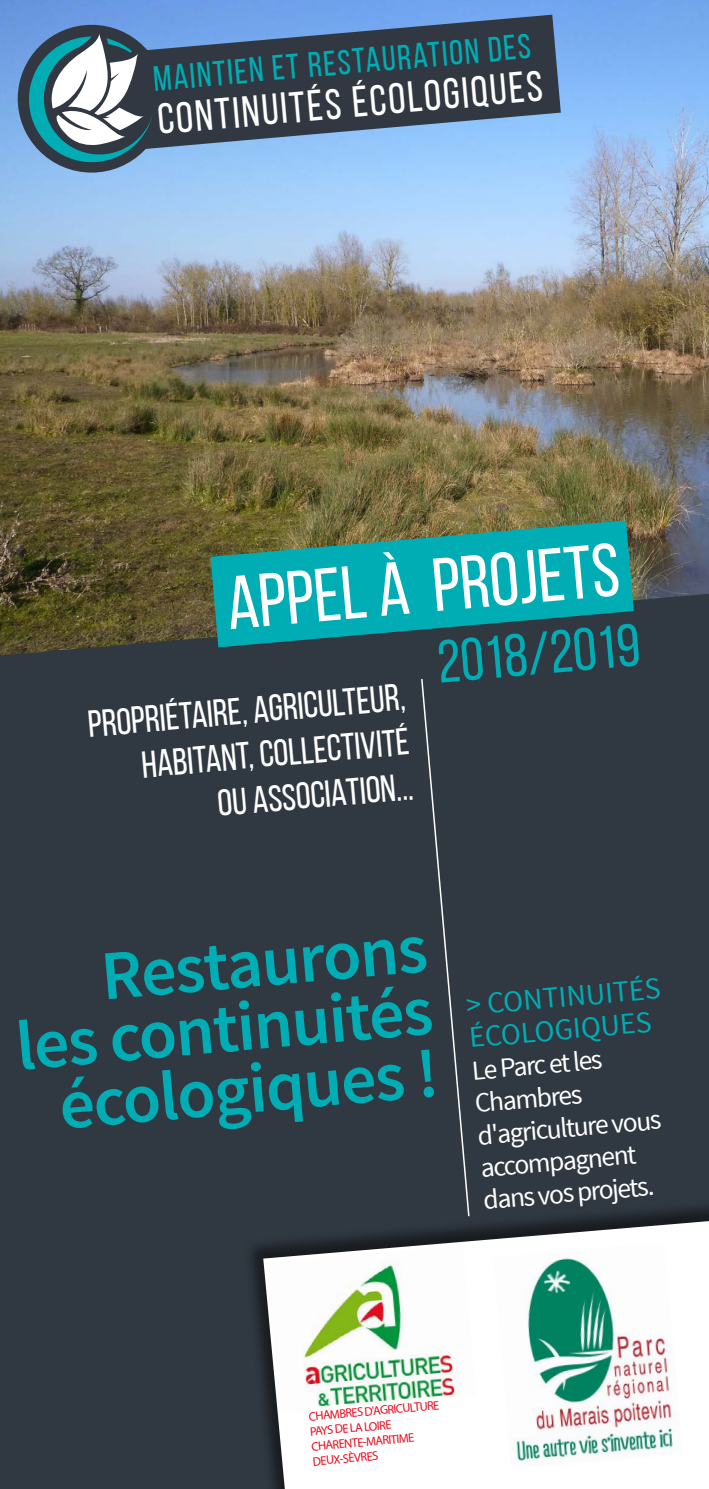
<style>
.page{position:relative;width:709px;height:1489px;background:#fff}
.page>*{position:absolute;margin:0;border:0;box-sizing:border-box;transform-origin:0 0}
.t1{font:75px "Bebas Neue";color:#fff}
.t2{font:600 70px/62.5px "Source Sans Pro";color:#00adb5;text-align:right}
.t3{font:60px "Bebas Neue";color:#00adb5}
.t4{font:43.25px "Bebas Neue";color:#fff}
.t5{font:37.5px/45px "Bebas Neue";color:#fff;text-align:right}
.t6{font:35px "Bebas Neue";color:#00adb5}
.t7{font:30px/32.5px "Source Sans Pro";color:#00adb5}
.t8{font:27.5px/32.5px "Source Sans Pro";color:#fff}
.t9{font:12.5px/15px "Myriad Pro";color:#e50e20}
</style>
<div class="page">
<img style="left:0;top:0;width:709px;height:593px">
<div style="left:0;top:593px;width:709px;height:895px;background:#303841"></div>
<div style="left:420px;top:677px;width:50px;height:521px;background:#303841"></div>
<div style="left:243px;top:1198px;width:466px;height:290px;background:#000;opacity:.5"></div>
<svg style="left:263px;top:1219px;width:446px;height:269px"></svg>
<img style="left:493px;top:1242px;width:189px;height:226px">
<svg style="left:210px;top:520px;width:424px;height:127px;background:#189191"></svg>
<svg style="left:117px;top:15px;width:444px;height:136px;background:#495d75"></svg>
<div style="left:18px;top:25px;width:147px;height:147px;background:#313841;border-radius:50%"></div>
<svg style="left:20px;top:33px;width:133px;height:138px"></svg>
<img style="left:266px;top:1244px;width:210px;height:167px">
<p class="t6" style="left:152px;top:60px;width:380px;rotate:-5deg">MAINTIEN ET restauration Des</p>
<h3 class="t4" style="left:156px;top:96px;width:388px;rotate:-5deg">continuités écologiques</h3>
<h1 class="t1" style="left:223px;top:563px;width:395px;rotate:-5deg">Appel à projetS</h1>
<h3 class="t3" style="left:434px;top:629px;width:205px;rotate:-5deg">2018/2019</h3>
<h3 class="t5" style="left:86px;top:701px;width:320px;rotate:-5deg">PROPRIÉTAIRE, AGRICULTEUR,<br>HABITANT, COLLECTIVITÉ<br>OU ASSOCIATION...</h3>
<h2 class="t2" style="left:8px;top:955px;width:419px;rotate:-5deg">Restaurons les continuités écologiques !</h2>
<p class="t7" style="left:465px;top:989px;width:197px;rotate:-5deg">&gt; CONTINUITÉS<br>ÉCOLOGIQUES</p>
<p class="t8" style="left:470px;top:1054px;width:186px;rotate:-5deg">Le Parc et les<br>Chambres d'agriculture vous accompagnent dans vos projets.</p>
<p class="t9" style="left:308px;top:1408px;width:132px;rotate:-5deg">CHAMBRES D'AGRICULTURE<br>PAYS DE LA LOIRE<br>CHARENTE-MARITIME<br>DEUX-SÈVRES</p>
</div>
